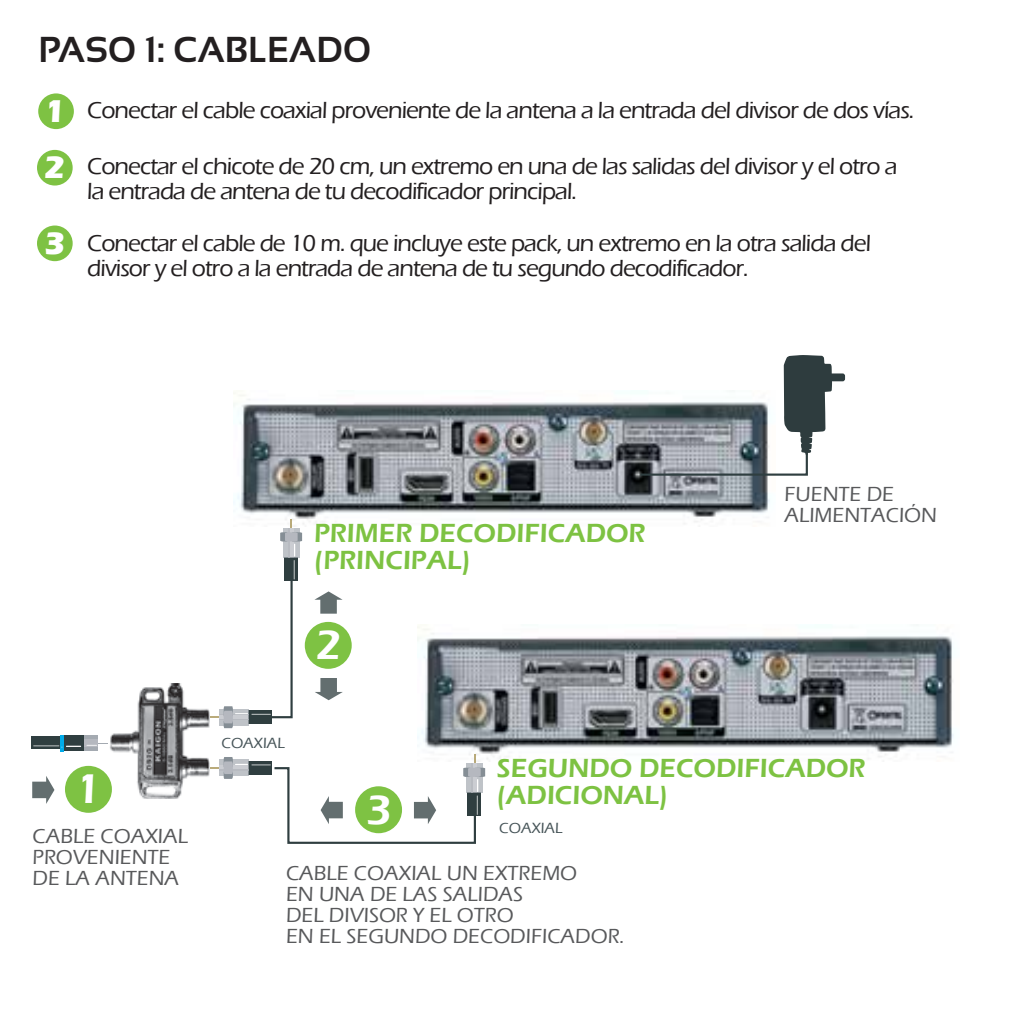
<style>
.page{position:relative;width:1021px;height:1021px;background:#fff}
.page>*{position:absolute;margin:0;border:0;box-sizing:border-box;transform-origin:0 0}
.t1{font:600 42.6px "Eras ITC";color:#fff}
.t2{font:700 36px "Sansation";color:#231f20}
.t3{font:700 32.4px/56.1px "Eras ITC";color:#fff}
.t4{font:600 27px/27px "Eras ITC";color:#7dc242}
.t5{font:500 24px/25.5px "Eras ITC";letter-spacing:-.04em;color:#231f20}
.t6{font:500 21px/21px "Eras ITC";color:#58595b}
.t7{font:500 15.3px "Eras ITC";color:#465458}
</style>
<div class="page">
<div style="left:38px;top:93px;width:36px;height:36px;background:#7ec243;border-radius:50%"></div>
<div style="left:37px;top:150px;width:36px;height:35px;background:#7ec243;border-radius:50%"></div>
<div style="left:37px;top:225px;width:36px;height:36px;background:#7ec243;border-radius:50%"></div>
<img style="left:417px;top:626px;width:537px;height:133px">
<img style="left:233px;top:392px;width:537px;height:132px">
<div style="left:305px;top:622px;width:47px;height:46px;background:#7ec243;border-radius:50%"></div>
<svg style="left:315px;top:678px;width:28px;height:22px"></svg>
<svg style="left:314px;top:591px;width:28px;height:22px"></svg>
<svg style="left:32px;top:776px;width:22px;height:28px"></svg>
<img style="left:110px;top:683px;width:100px;height:116px">
<div style="left:65px;top:765px;width:47px;height:47px;background:#7ec243;border-radius:50%"></div>
<div style="left:63px;top:735px;width:25px;height:15px;background:#2f3e40"></div>
<div style="left:85px;top:735px;width:13px;height:5px;background:#a4aab1"></div>
<div style="left:85px;top:738px;width:13px;height:9px;background:#b5b8bf"></div>
<hr style="left:85px;top:747px;width:13px;height:4px;background:#a4aab1">
<div style="left:32px;top:736px;width:31px;height:13px;background:#2f3e40"></div>
<hr style="left:60px;top:734px;width:3px;height:17px;background:#00abe9">
<svg style="left:33px;top:742px;width:75px;height:5px"></svg>
<svg style="left:210px;top:519px;width:92px;height:209px"></svg>
<svg style="left:210px;top:754px;width:275px;height:90px"></svg>
<svg style="left:638px;top:355px;width:194px;height:122px"></svg>
<div style="left:801px;top:373px;width:44px;height:8px;background:#2e3c3e;border-radius:2px"></div>
<h2 class="t2" style="left:38px;top:30px;width:334px">PASO 1: CABLEADO</h2>
<p class="t5" style="left:87px;top:98px;width:828px">Conectar el cable coaxial proveniente de la antena a la entrada del divisor de dos vías.</p>
<p class="t5" style="left:87px;top:153px;width:811px">Conectar el chicote de 20 cm, un extremo en una de las salidas del divisor y el otro a la entrada de antena de tu decodificador principal.</p>
<p class="t5" style="left:87px;top:230px;width:785px">Conectar el cable de 10 m. que incluye este pack, un extremo en la otra salida del divisor y el otro a la entrada de antena de tu segundo decodificador.</p>
<h3 class="t3" style="left:44px;top:83px;width:23px">1<br>2</h3>
<h3 class="t3" style="left:44px;top:215px;width:23px">3</h3>
<h1 class="t1" style="left:75px;top:765px;width:28px">1</h1>
<p class="t6" style="left:33px;top:826px;width:157px">CABLE COAXIAL<br>PROVENIENTE<br>DE LA ANTENA</p>
<p class="t4" style="left:314px;top:520px;width:333px">PRIMER DECODIFICADOR (PRINCIPAL)</p>
<h1 class="t1" style="left:315px;top:620px;width:28px">2</h1>
<p class="t6" style="left:784px;top:483px;width:154px">FUENTE DE<br>ALIMENTACIÓN</p>
<p class="t7" style="left:221px;top:734px;width:65px">COAXIAL</p>
<h1 class="t1" style="left:365px;top:786px;width:28px">3</h1>
<p class="t4" style="left:497px;top:755px;width:370px">SEGUNDO DECODIFICADOR (ADICIONAL)</p>
<p class="t7" style="left:499px;top:819px;width:65px">COAXIAL</p>
<p class="t6" style="left:286px;top:863px;width:340px">CABLE COAXIAL UN EXTREMO<br>EN UNA DE LAS SALIDAS<br>DEL DIVISOR Y EL OTRO<br>EN EL SEGUNDO DECODIFICADOR.</p>
</div>
